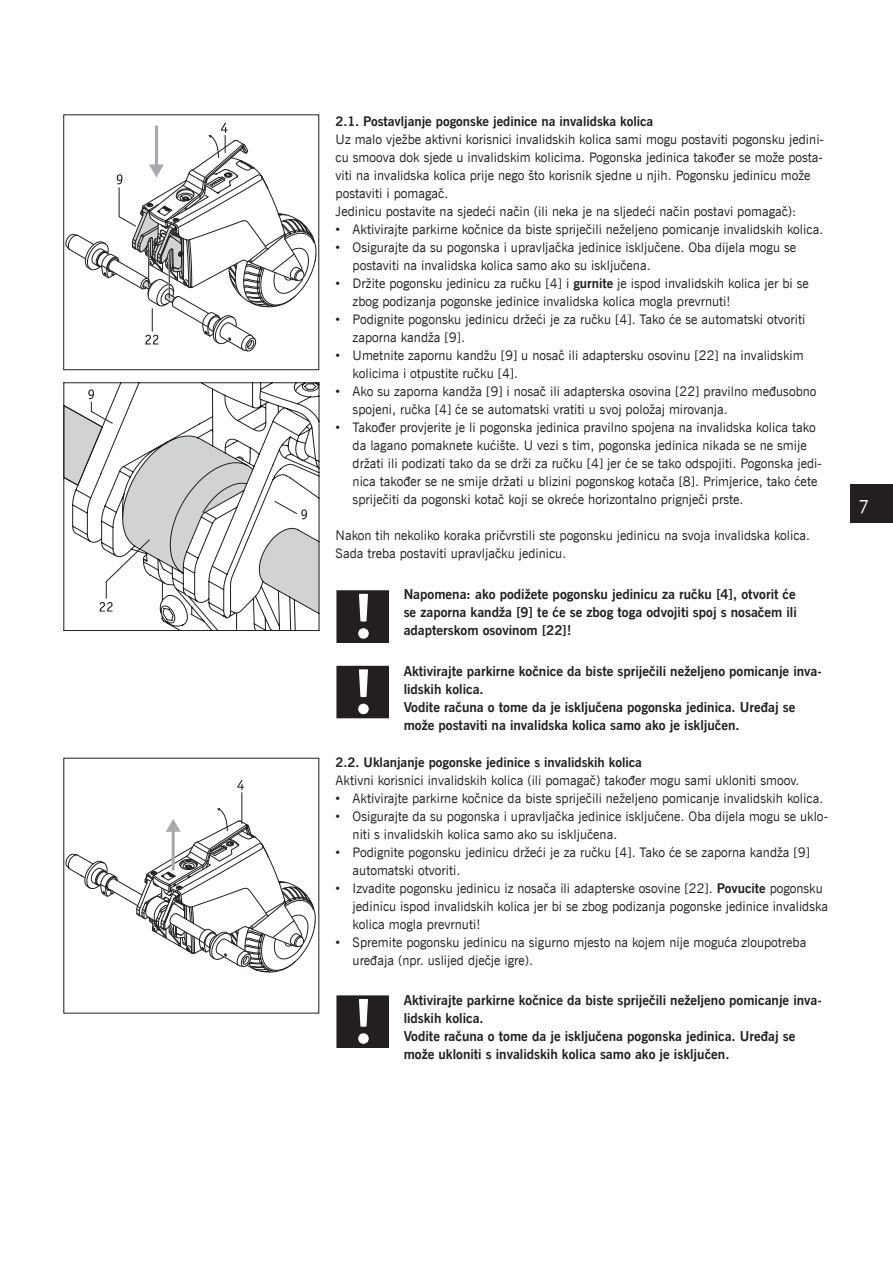
<style>
.page{position:relative;width:893px;height:1263px;background:#fff}
.page>*{position:absolute;margin:0;border:0;box-sizing:border-box;transform-origin:0 0}
.t1{font:18px "News Gothic BT";color:#fff}
.t2{font:13.5px/18px "News Gothic Bd BT";color:#231f20}
.t3{font:13.2px/18px "News Gothic BT";color:#231f20}
.t4{font:13.2px "News Gothic Bd BT";color:#231f20}
.s1{font-family:"Arial"}
.s2{font-family:"News Gothic Bd BT"}
</style>
<div class="page">
<div style="left:850px;top:485px;width:43px;height:38px;background:#231f20"></div>
<div style="left:64px;top:115px;width:255px;height:255px;border:1px solid #231f20"></div>
<svg style="left:66px;top:123px;width:251px;height:228px"></svg>
<svg style="left:63px;top:382px;width:256px;height:249px"></svg>
<svg style="left:64px;top:389px;width:255px;height:224px"></svg>
<div style="left:337px;top:591px;width:51px;height:51px;background:#231f20"></div>
<div style="left:336px;top:590px;width:53px;height:53px;border:2px solid #231f20"></div>
<svg style="left:358px;top:594px;width:11px;height:45px"></svg>
<div style="left:337px;top:666px;width:51px;height:51px;background:#231f20"></div>
<div style="left:336px;top:666px;width:53px;height:52px;border:2px solid #231f20"></div>
<svg style="left:358px;top:669px;width:11px;height:45px"></svg>
<svg style="left:66px;top:808px;width:250px;height:164px"></svg>
<hr style="left:242px;top:792px;width:1px;height:32px;background:#231f20">
<svg style="left:237px;top:780px;width:7px;height:10px"></svg>
<div style="left:337px;top:996px;width:51px;height:51px;background:#231f20"></div>
<div style="left:336px;top:995px;width:53px;height:53px;border:2px solid #231f20"></div>
<svg style="left:358px;top:999px;width:11px;height:45px"></svg>
<p class="t4" style="left:336px;top:112px;width:319px">2.1. Postavljanje pogonske jedinice na invalidska kolica</p>
<p class="t3" style="left:336px;top:131px;width:490px">Uz malo vježbe aktivni korisnici invalidskih kolica sami mogu postaviti pogonsku jedini&shy;cu smoova dok sjede u invalidskim kolicima. Pogonska jedinica također se može posta&shy;viti na invalidska kolica prije nego što korisnik sjedne u njih. Pogonsku jedinicu može postaviti i pomagač.<br>Jedinicu postavite na sjedeći način (ili neka je na sljedeći način postavi pomagač):</p>
<p class="t3" style="left:336px;top:221px;width:489px"><span class="s1">•</span> Aktivirajte parkirne kočnice da biste spriječili neželjeno pomicanje invalidskih kolica.</p>
<p class="t3" style="left:353px;top:239px;width:445px;text-indent:-17px"><span class="s1">•</span> Osigurajte da su pogonska i upravljačka jedinice isključene. Oba dijela mogu se postaviti na invalidska kolica samo ako su isključena.</p>
<p class="t3" style="left:353px;top:275px;width:458px;text-indent:-17px"><span class="s1">•</span> Držite pogonsku jedinicu za ručku [4] i <span class="s2">gurnite</span> je ispod invalidskih kolica jer bi se zbog podizanja pogonske jedinice invalidska kolica mogla prevrnuti!</p>
<p class="t3" style="left:353px;top:311px;width:454px;text-indent:-17px"><span class="s1">•</span> Podignite pogonsku jedinicu držeći je za ručku [4]. Tako će se automatski otvoriti zaporna kandža [9].</p>
<p class="t3" style="left:353px;top:347px;width:453px;text-indent:-17px"><span class="s1">•</span> Umetnite zapornu kandžu [9] u nosač ili adaptersku osovinu [22] na invalidskim kolicima i otpustite ručku [4].</p>
<p class="t3" style="left:353px;top:383px;width:465px;text-indent:-17px"><span class="s1">•</span> Ako su zaporna kandža [9] i nosač ili adapterska osovina [22] pravilno međusobno spojeni, ručka [4] će se automatski vratiti u svoj položaj mirovanja.</p>
<p class="t3" style="left:353px;top:419px;width:471px;text-indent:-17px"><span class="s1">•</span> Također provjerite je li pogonska jedinica pravilno spojena na invalidska kolica tako da lagano pomaknete kućište. U vezi s tim, pogonska jedinica nikada se ne smije držati ili podizati tako da se drži za ručku [4] jer će se tako odspojiti. Pogonska jedi&shy;nica također se ne smije držati u blizini pogonskog kotača [8]. Primjerice, tako ćete spriječiti da pogonski kotač koji se okreće horizontalno prignječi prste.</p>
<p class="t3" style="left:336px;top:527px;width:476px">Nakon tih nekoliko koraka pričvrstili ste pogonsku jedinicu na svoja invalidska kolica.<br>Sada treba postaviti upravljačku jedinicu.</p>
<p class="t2" style="left:404px;top:585px;width:395px;text-align:justify">Napomena: ako podižete pogonsku jedinicu za ručku [4], otvorit će se zaporna kandža [9] te će se zbog toga odvojiti spoj s nosačem ili adapterskom osovinom [22]!</p>
<p class="t2" style="left:404px;top:662px;width:420px">Aktivirajte parkirne kočnice da biste spriječili neželjeno pomicanje inva&shy;lidskih kolica.<br>Vodite računa o tome da je isključena pogonska jedinica. Uređaj se može postaviti na invalidska kolica samo ako je isključen.</p>
<p class="t4" style="left:336px;top:753px;width:308px">2.2. Uklanjanje pogonske jedinice s invalidskih kolica</p>
<p class="t3" style="left:336px;top:771px;width:465px">Aktivni korisnici invalidskih kolica (ili pomagač) također mogu sami ukloniti smoov.</p>
<p class="t3" style="left:336px;top:789px;width:489px"><span class="s1">•</span> Aktivirajte parkirne kočnice da biste spriječili neželjeno pomicanje invalidskih kolica.</p>
<p class="t3" style="left:353px;top:807px;width:477px;text-indent:-17px"><span class="s1">•</span> Osigurajte da su pogonska i upravljačka jedinice isključene. Oba dijela mogu se uklo&shy;niti s invalidskih kolica samo ako su isključena.</p>
<p class="t3" style="left:353px;top:843px;width:459px;text-indent:-17px"><span class="s1">•</span> Podignite pogonsku jedinicu držeći je za ručku [4]. Tako će se zaporna kandža [9] automatski otvoriti.</p>
<p class="t3" style="left:353px;top:879px;width:477px;text-indent:-17px"><span class="s1">•</span> Izvadite pogonsku jedinicu iz nosača ili adapterske osovine [22]. <span class="s2">Povucite</span> pogonsku jedinicu ispod invalidskih kolica jer bi se zbog podizanja pogonske jedinice invalidska kolica mogla prevrnuti!</p>
<p class="t3" style="left:353px;top:933px;width:455px;text-indent:-17px"><span class="s1">•</span> Spremite pogonsku jedinicu na sigurno mjesto na kojem nije moguća zloupotreba uređaja (npr. uslijed dječje igre).</p>
<p class="t2" style="left:404px;top:992px;width:420px">Aktivirajte parkirne kočnice da biste spriječili neželjeno pomicanje inva&shy;lidskih kolica.<br>Vodite računa o tome da je isključena pogonska jedinica. Uređaj se može ukloniti s invalidskih kolica samo ako je isključen.</p>
<h1 class="t1" style="left:858px;top:495px;width:12px">7</h1>
</div>
